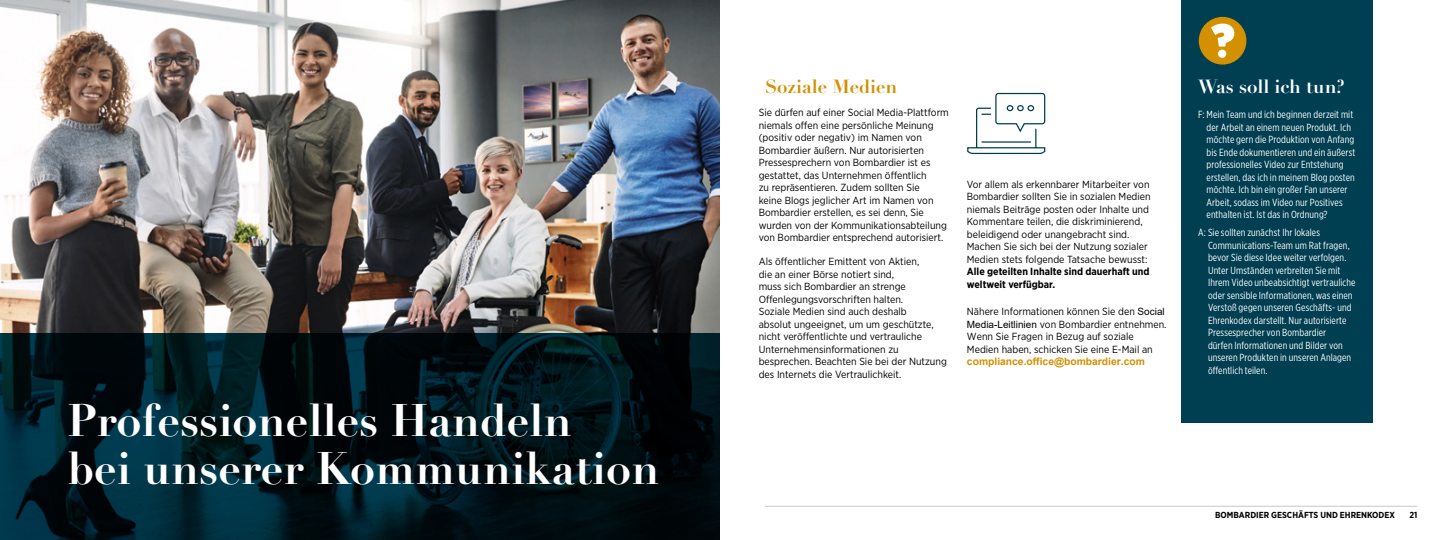
<style>
.page{position:relative;width:1440px;height:540px;background:#fff}
.page>*{position:absolute;margin:0;border:0;box-sizing:border-box;transform-origin:0 0}
.t1{font:700 45px/47.5px "Didot LH";color:#fff}
.t2{font:700 18.75px "Didot LH";color:#fff}
.t3{font:700 18.75px "Didot LH";color:#d39000}
.t4{font:10.25px/12.5px "Gotham Narrow";color:#000}
.t5{font:10.25px/12.5px "Gotham X Narrow";letter-spacing:.01em;color:#fff}
.t6{font:700 10.25px/12.5px "Gotham Narrow";color:#000}
.t7{font:700 10.25px "Arial";color:#d39000}
.t8{font:700 8.75px "Gotham Narrow";color:#000}
.s1{font-family:"Arial";font-size:10px}
</style>
<div class="page">
<img style="left:0;top:0;width:720px;height:333px">
<svg style="left:0;top:333px;width:720px;height:207px;background:#00161d"></svg>
<div style="left:1181px;top:0;width:191px;height:423px;background:#003e52"></div>
<svg style="left:967px;top:92px;width:79px;height:63px"></svg>
<div style="left:1199px;top:17px;width:47px;height:48px;background:#d39000;border-radius:50%"></div>
<svg style="left:1211px;top:24px;width:23px;height:23px"></svg>
<div style="left:1218px;top:50px;width:8px;height:8px;background:#fff;border-radius:50%"></div>
<hr style="left:765px;top:506px;width:653px;height:1px;background:#c8c8c8">
<h1 class="t1" style="left:68px;top:397px;width:593px">Professionelles Handeln<br>bei unserer Kommunikation</h1>
<h2 class="t3" style="left:765px;top:74px;width:134px">Soziale Medien</h2>
<p class="t4" style="left:759px;top:106px;width:192px">Sie dürfen auf einer Social Media-Plattform niemals offen eine persönliche Meinung (positiv oder negativ) im Namen von Bombardier äußern. Nur autorisierten Pressesprechern von Bombardier ist es gestattet, das Unternehmen öffentlich<br>zu repräsentieren. Zudem sollten Sie<br>keine Blogs jeglicher Art im Namen von Bombardier erstellen, es sei denn, Sie wurden von der Kommunikationsabteilung von Bombardier entsprechend autorisiert.</p>
<p class="t4" style="left:759px;top:255px;width:190px">Als öffentlicher Emittent von Aktien,<br>die an einer Börse notiert sind,<br>muss sich Bombardier an strenge Offenlegungsvorschriften halten.<br>Soziale Medien sind auch deshalb<br>absolut ungeeignet, um um geschützte, nicht veröffentlichte und vertrauliche Unternehmensinformationen zu besprechen. Beachten Sie bei der Nutzung des Internets die Vertraulichkeit.</p>
<p class="t4" style="left:967px;top:178px;width:185px">Vor allem als erkennbarer Mitarbeiter von Bombardier sollten Sie in sozialen Medien niemals Beiträge posten oder Inhalte und Kommentare teilen, die diskriminierend, beleidigend oder unangebracht sind.<br>Machen Sie sich bei der Nutzung sozialer Medien stets folgende Tatsache bewusst:</p>
<p class="t6" style="left:967px;top:265px;width:184px">Alle geteilten Inhalte sind dauerhaft und weltweit verfügbar.</p>
<p class="t4" style="left:967px;top:305px;width:201px">Nähere Informationen können Sie den <span class="s1">Social Media-Leitlinien</span> von Bombardier entnehmen.<br>Wenn Sie Fragen in Bezug auf soziale Medien haben, schicken Sie eine E-Mail an</p>
<p class="t7" style="left:967px;top:354px;width:179px">compliance.office@bombardier.com</p>
<h2 class="t2" style="left:1198px;top:75px;width:148px">Was soll ich tun?</h2>
<p class="t5" style="left:1207px;top:108px;width:150px;text-indent:-8px">F: Mein Team und ich beginnen derzeit mit der Arbeit an einem neuen Produkt. Ich möchte gern die Produktion von Anfang bis Ende dokumentieren und ein äußerst professionelles Video zur Entstehung erstellen, das ich in meinem Blog posten möchte. Ich bin ein großer Fan unserer Arbeit, sodass im Video nur Positives enthalten ist. Ist das in Ordnung?</p>
<p class="t5" style="left:1208px;top:226px;width:149px;text-indent:-10px">A: Sie sollten zunächst Ihr lokales Communications-Team um Rat fragen, bevor Sie diese Idee weiter verfolgen.<br>Unter Umständen verbreiten Sie mit Ihrem Video unbeabsichtigt vertrauliche oder sensible Informationen, was einen Verstoß gegen unseren Geschäfts- und Ehrenkodex darstellt. Nur autorisierte Pressesprecher von Bombardier<br>dürfen Informationen und Bilder von unseren Produkten in unseren Anlagen öffentlich teilen.</p>
<p class="t8" style="left:1215px;top:509px;width:181px">BOMBARDIER GESCHÄFTS UND EHRENKODEX</p>
<p class="t8" style="left:1409px;top:509px;width:10px">21</p>
</div>
